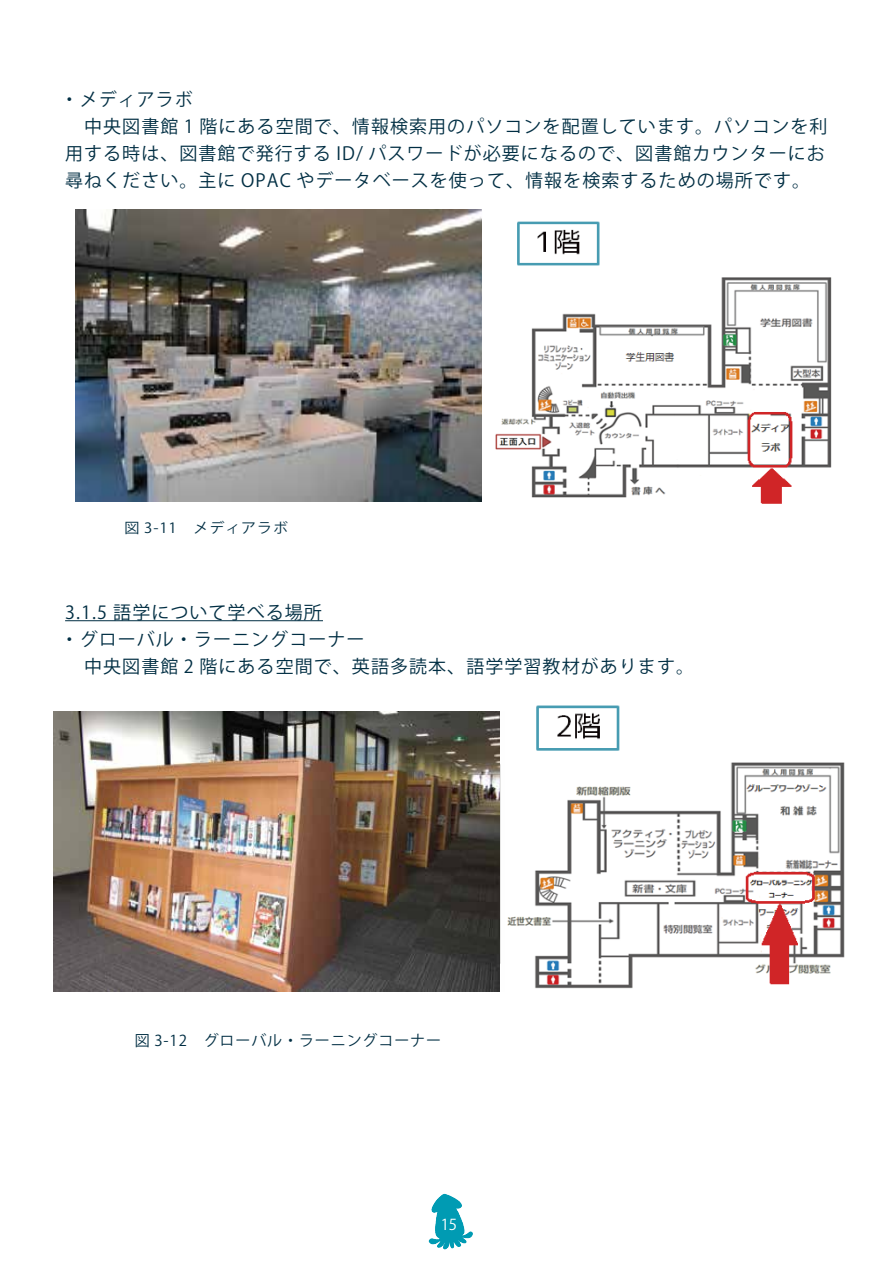
<style>
.page{position:relative;width:893px;height:1263px;background:#fff}
.page>*{position:absolute;margin:0;border:0;box-sizing:border-box;transform-origin:0 0}
.t1{font:18px/27px "Koz Go Pr 6 N";letter-spacing:.06em;color:#002e43}
.t2{font:15px "Koz Go Pr 6 N";letter-spacing:.06em;color:#002e43}
.t3{font:15px "Koz Go Pr 6 N";color:#fff}
.t4{font:14.1px "Koz Go Pr 6 N";letter-spacing:.06em;color:#002e43;scale:1.07 1}
</style>
<div class="page">
<img style="left:76px;top:210px;width:406px;height:292px">
<img style="left:495px;top:221px;width:337px;height:283px">
<img style="left:54px;top:712px;width:446px;height:279px">
<img style="left:500px;top:705px;width:345px;height:284px">
<hr style="left:65px;top:620px;width:258px;height:1px;background:#002e43">
<svg style="left:428px;top:1193px;width:45px;height:57px;fill:#049cb4"></svg>
<p class="t1" style="left:61px;top:86px;width:768px">・メディアラボ<br>　中央図書館 1 階にある空間で、情報検索用のパソコンを配置しています。パソコンを利用する時は、図書館で発行する ID/ パスワードが必要になるので、図書館カウンターにお尋ねください。主に OPAC やデータベースを使って、情報を検索するための場所です。</p>
<p class="t4" style="left:125px;top:520px;width:154px">図 3-11　メディアラボ</p>
<p class="t1" style="left:61px;top:599px;width:635px">3.1.5 語学について学べる場所<br>・グローバル・ラーニングコーナー<br>　中央図書館 2 階にある空間で、英語多読本、語学学習教材があります。</p>
<p class="t2" style="left:135px;top:1032px;width:308px">図 3-12　グローバル・ラーニングコーナー</p>
<p class="t3" style="left:441px;top:1216px;width:18px">15</p>
</div>
